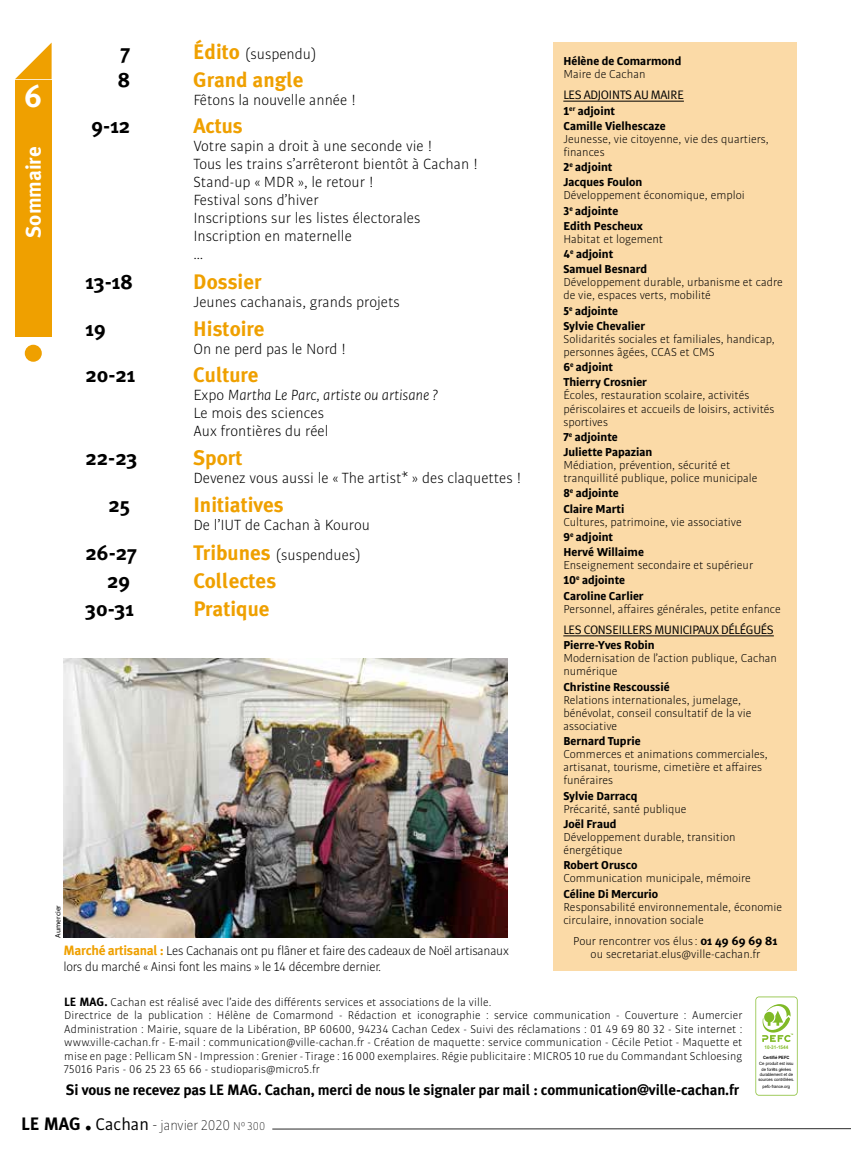
<style>
.page{position:relative;width:851px;height:1149px;background:#fff}
.page>*{position:absolute;margin:0;border:0;box-sizing:border-box;transform-origin:0 0}
.t1{font:700 31.5px "Meta Plus";color:#fff}
.t2{font:700 21px "Meta Plus";color:#efa000}
.t3{font:700 21px "Meta Plus";color:#000}
.t4{font:700 21px "Meta Plus";color:#fff}
.t5{font:300 15.75px/18px "Bulo";color:#000}
.t6{font:700 15px "Meta Plus";letter-spacing:-.01em;color:#000}
.t7{font:100 15px "Bulo";color:#000}
.t8{font:300 13.5px/16.5px "Bulo";letter-spacing:-.02em;color:#000}
.t9{font:300 12.3px/13px "Bulo";color:#000}
.t10{font:700 12.3px/15.1px "Bulo";color:#000}
.t11{font:12.3px "Meta Plus Normal";letter-spacing:-.03em;color:#000}
.t12{font:300 12px/13.5px "Bulo";letter-spacing:.01em;color:#000}
.t13{font:7.5px "Myriad Pro";color:#000}
.t14{font:700 4.95px "Arial";color:#80ba27;scale:.93 1}
.t15{font:4.35px/5.2px "Arial";color:#000;text-align:center;scale:.93 1}
.t16{font:700 4.35px "Arial";color:#000;scale:.93 1}
.s1{font-family:"Meta Plus";font-weight:700;font-size:21px;color:#efa000}
.s2{font-style:italic}
.s3{font-family:"Meta Plus";font-weight:700;color:#efa000}
.s4{font-weight:700}
.s5{font-weight:300}
.s6{font-family:"Meta Plus";font-weight:700}
.s7{font-family:"Meta Plus Bold Caps";font-weight:400;font-size:18px}
.s8{font-family:"Meta Plus Bold Caps";font-weight:400;font-size:27px}
.s9{font-weight:400;font-size:18px}
.s10{font-size:18px}
.s11{font-size:12px}
</style>
<div class="page">
<svg style="left:15px;top:43px;width:37px;height:36px"></svg>
<div style="left:15px;top:81px;width:37px;height:256px;background:#efa000"></div>
<div style="left:25px;top:344px;width:17px;height:17px;background:#efa000;border-radius:50%"></div>
<svg style="left:272px;top:1128px;width:578px;height:1px"></svg>
<div style="left:553px;top:42px;width:244px;height:928px;background:#fbdaa7"></div>
<hr style="left:563px;top:101px;width:120px;height:1px;background:#000">
<hr style="left:563px;top:635px;width:210px;height:1px;background:#000">
<img style="left:64px;top:658px;width:443px;height:279px">
<svg style="left:755px;top:996px;width:42px;height:99px"></svg>
<div style="left:756px;top:996px;width:40px;height:98px;background:#fff;border-radius:3px"></div>
<svg style="left:762px;top:1004px;width:31px;height:37px"></svg>
<h1 class="t1" style="left:24px;top:78px;width:19px">6</h1>
<h2 class="t4" style="left:21px;top:238px;width:93px;rotate:-90deg">Sommaire</h2>
<h2 class="t3" style="left:121px;top:39px;width:11px">7</h2>
<p class="t5" style="left:193px;top:44px;width:125px"><span class="s1">Édito</span> (suspendu)</p>
<h2 class="t3" style="left:118px;top:67px;width:14px">8</h2>
<h2 class="t2" style="left:193px;top:67px;width:112px">Grand angle</h2>
<p class="t5" style="left:193px;top:90px;width:164px">Fêtons la nouvelle année !</p>
<h2 class="t3" style="left:91px;top:114px;width:40px">9-12</h2>
<h2 class="t2" style="left:193px;top:114px;width:51px">Actus</h2>
<p class="t5" style="left:193px;top:137px;width:286px">Votre sapin a droit à une seconde vie !<br>Tous les trains s’arrêteront bientôt à Cachan !<br>Stand-up « MDR », le retour !<br>Festival sons d’hiver<br>Inscriptions sur les listes électorales<br>Inscription en maternelle<br>…</p>
<h2 class="t3" style="left:85px;top:269px;width:49px">13-18</h2>
<h2 class="t2" style="left:193px;top:269px;width:70px">Dossier</h2>
<p class="t5" style="left:193px;top:292px;width:208px">Jeunes cachanais, grands projets</p>
<h2 class="t3" style="left:85px;top:316px;width:22px">19</h2>
<h2 class="t2" style="left:193px;top:316px;width:73px">Histoire</h2>
<p class="t5" style="left:193px;top:339px;width:154px">On ne perd pas le Nord !</p>
<h2 class="t3" style="left:85px;top:363px;width:52px">20-21</h2>
<h2 class="t2" style="left:193px;top:363px;width:67px">Culture</h2>
<p class="t5" style="left:193px;top:386px;width:246px">Expo <span class="s2">Martha Le Parc, artiste ou artisane ?<br></span>Le mois des sciences<br>Aux frontières du réel</p>
<h2 class="t3" style="left:85px;top:445px;width:53px">22-23</h2>
<h2 class="t2" style="left:193px;top:445px;width:51px">Sport</h2>
<p class="t5" style="left:193px;top:468px;width:330px">Devenez vous aussi le « The artist* » des claquettes !</p>
<h2 class="t3" style="left:108px;top:492px;width:23px">25</h2>
<h2 class="t2" style="left:193px;top:492px;width:92px">Initiatives</h2>
<p class="t5" style="left:193px;top:515px;width:178px">De l’IUT de Cachan à Kourou</p>
<h2 class="t3" style="left:85px;top:540px;width:53px">26-27</h2>
<p class="t5" style="left:193px;top:545px;width:169px"><span class="s1">Tribunes</span> (suspendues)</p>
<h2 class="t3" style="left:107px;top:568px;width:25px">29</h2>
<h2 class="t2" style="left:193px;top:568px;width:84px">Collectes</h2>
<h2 class="t3" style="left:85px;top:596px;width:50px">30-31</h2>
<h2 class="t2" style="left:193px;top:596px;width:78px">Pratique</h2>
<p class="t13" style="left:53px;top:937px;width:34px;rotate:-90deg">Aumercier</p>
<p class="t8" style="left:63px;top:941px;width:447px"><span class="s3">Marché artisanal :</span> Les Cachanais ont pu flâner et faire des cadeaux de Noël artisanaux lors du marché « Ainsi font les mains » le 14 décembre dernier.</p>
<p class="t10" style="left:563px;top:53px;width:119px">Hélène de Comarmond</p>
<p class="t9" style="left:563px;top:67px;width:84px">Maire de Cachan</p>
<p class="t11" style="left:563px;top:88px;width:122px">LES ADJOINTS AU MAIRE</p>
<p class="t10" style="left:563px;top:103px;width:104px">1<sup>er</sup> adjoint<br>Camille Vielhescaze</p>
<p class="t9" style="left:563px;top:132px;width:207px">Jeunesse, vie citoyenne, vie des quartiers, finances</p>
<p class="t10" style="left:563px;top:159px;width:80px">2<sup>e</sup> adjoint<br>Jacques Foulon</p>
<p class="t9" style="left:563px;top:187px;width:183px;line-height:15.1px">Développement économique, emploi<br><span class="s4">3</span><sup>e</sup> <span class="s4">adjointe<br>Edith Pescheux</span></p>
<p class="t10" style="left:563px;top:231px;width:101px"><span class="s5">Habitat et logement<br></span>4<sup>e</sup> adjoint<br>Samuel Besnard</p>
<p class="t9" style="left:563px;top:275px;width:221px">Développement durable, urbanisme et cadre de vie, espaces verts, mobilité</p>
<p class="t10" style="left:563px;top:302px;width:83px">5<sup>e</sup> adjointe<br>Sylvie Chevalier</p>
<p class="t9" style="left:563px;top:332px;width:213px">Solidarités sociales et familiales, handicap, personnes âgées, CCAS et CMS</p>
<p class="t10" style="left:563px;top:359px;width:85px">6<sup>e</sup> adjoint<br>Thierry Crosnier</p>
<p class="t9" style="left:563px;top:388px;width:213px">Écoles, restauration scolaire, activités périscolaires et accueils de loisirs, activités sportives</p>
<p class="t10" style="left:563px;top:429px;width:91px">7<sup>e</sup> adjointe<br>Juliette Papazian</p>
<p class="t9" style="left:563px;top:458px;width:196px">Médiation, prévention, sécurité et tranquillité publique, police municipale</p>
<p class="t10" style="left:563px;top:485px;width:62px">8<sup>e</sup> adjointe<br>Claire Marti</p>
<p class="t9" style="left:563px;top:513px;width:180px;line-height:15.1px">Cultures, patrimoine, vie associative<br><span class="s4">9</span><sup>e</sup> <span class="s4">adjoint<br>Hervé Willaime</span></p>
<p class="t9" style="left:563px;top:557px;width:191px;line-height:15.1px">Enseignement secondaire et supérieur<br><span class="s4">10</span><sup>e</sup> <span class="s4">adjointe<br>Caroline Carlier</span></p>
<p class="t9" style="left:563px;top:601px;width:219px">Personnel, affaires générales, petite enfance</p>
<p class="t11" style="left:563px;top:622px;width:212px">LES CONSEILLERS MUNICIPAUX DÉLÉGUÉS</p>
<p class="t10" style="left:563px;top:637px;width:93px">Pierre-Yves Robin</p>
<p class="t9" style="left:563px;top:651px;width:215px">Modernisation de l’action publique, Cachan numérique</p>
<p class="t10" style="left:563px;top:678px;width:108px">Christine Rescoussié</p>
<p class="t9" style="left:563px;top:692px;width:190px">Relations internationales, jumelage, bénévolat, conseil consultatif de la vie associative</p>
<p class="t10" style="left:563px;top:733px;width:79px">Bernard Tuprie</p>
<p class="t9" style="left:563px;top:747px;width:206px">Commerces et animations commerciales, artisanat, tourisme, cimetière et affaires funéraires</p>
<p class="t10" style="left:563px;top:787px;width:76px">Sylvie Darracq</p>
<p class="t9" style="left:563px;top:801px;width:125px">Précarité, santé publique</p>
<p class="t10" style="left:563px;top:815px;width:55px">Joël Fraud</p>
<p class="t9" style="left:563px;top:830px;width:174px">Développement durable, transition énergétique</p>
<p class="t10" style="left:563px;top:857px;width:76px">Robert Orusco</p>
<p class="t9" style="left:563px;top:871px;width:189px">Communication municipale, mémoire</p>
<p class="t10" style="left:563px;top:885px;width:96px">Céline Di Mercurio</p>
<p class="t9" style="left:563px;top:899px;width:220px">Responsabilité environnementale, économie circulaire, innovation sociale</p>
<p class="t9" style="left:573px;top:934px;width:206px;text-align:center">Pour rencontrer vos élus : <span class="s6">01 49 69 69 81 </span>ou secretariat.elus@ville-cachan.fr</p>
<p class="t12" style="left:64px;top:994px;width:679px"><span class="s6">LE MAG.</span> Cachan est réalisé avec l’aide des différents services et associations de la ville.<br>Directrice de la publication : Hélène de Comarmond - Rédaction et iconographie : service communication - Couverture : Aumercier Administration : Mairie, square de la Libération, BP 60600, 94234 Cachan Cedex - Suivi des réclamations : 01 49 69 80 32 - Site internet : www.ville-cachan.fr - E-mail : communication@ville-cachan.fr - Création de maquette : service communication - Cécile Petiot - Maquette et mise en page : Pellicam SN - Impression : Grenier - Tirage : 16 000 exemplaires. Régie publicitaire : MICRO5 10 rue du Commandant Schloesing 75016 Paris - 06 25 23 65 66 - studioparis@micro5.fr</p>
<p class="t6" style="left:66px;top:1080px;width:674px">Si vous ne recevez pas LE MAG. Cachan, merci de nous le signaler par mail : communication@ville-cachan.fr</p>
<p class="t14" style="left:764px;top:1043px;width:27px">10-31-1544</p>
<p class="t16" style="left:763px;top:1053px;width:30px">Certifié PEFC</p>
<p class="t15" style="left:758px;top:1060px;width:40px">Ce produit est issu de forêts gérées durablement et de sources contrôlées.</p>
<p class="t15" style="left:762px;top:1083px;width:31px">pefc-france.org</p>
<p class="t7" style="left:21px;top:1115px;width:245px"><span class="s7">LE MAG</span> <span class="s8">.</span> <span class="s9">Cachan</span> <span class="s10">-</span> janvier 2020 <span class="s11">N° 300</span></p>
</div>
